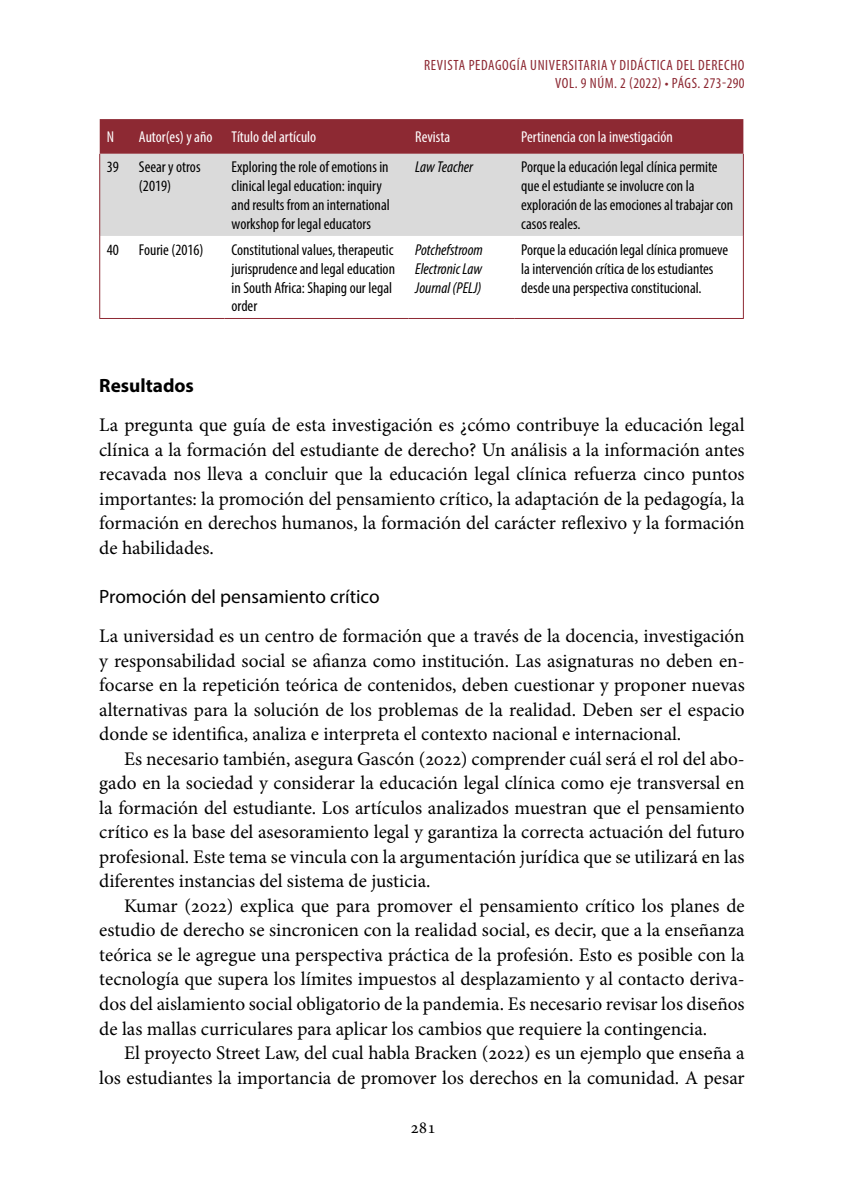
<style>
.page{position:relative;width:844px;height:1191px;background:#fff}
.page>*{position:absolute;margin:0;border:0;box-sizing:border-box;transform-origin:0 0}
.t1{font:19.25px/24.5px "Minion Pro";color:#000;text-align:justify}
.t2{font:19.25px "Myriad Pro";color:#000}
.t3{font:700 19.25px "Myriad Pro";color:#000}
.t4{font:17.5px "Minion Pro";color:#000}
.t5{font:condensed 15.75px/18.9px "Myriad Pro";color:#000}
.t6{font:condensed 15.75px "Myriad Pro";color:#fff}
.t7{font:italic condensed 15.75px/18.9px "Myriad Pro";color:#000;text-align:justify}
.t8{font:condensed 14.88px/17.8px "Myriad Pro";letter-spacing:.045em;color:#8d2933}
</style>
<div class="page">
<div style="left:100px;top:119px;width:643px;height:35px;background:#8d2933"></div>
<div style="left:100px;top:154px;width:642px;height:82px;background:#dadada"></div>
<hr style="left:99px;top:154px;width:1px;height:82px;background:#8d2933">
<hr style="left:742px;top:154px;width:1px;height:82px;background:#8d2933">
<hr style="left:99px;top:236px;width:1px;height:82px;background:#8d2933">
<hr style="left:742px;top:236px;width:1px;height:82px;background:#8d2933">
<hr style="left:99px;top:318px;width:33px;height:1px;background:#8d2933">
<hr style="left:132px;top:318px;width:92px;height:1px;background:#8d2933">
<hr style="left:224px;top:318px;width:184px;height:1px;background:#8d2933">
<hr style="left:408px;top:318px;width:106px;height:1px;background:#8d2933">
<hr style="left:514px;top:318px;width:229px;height:1px;background:#8d2933">
<p class="t8" style="left:555px;top:56px;width:191px;text-indent:-131px">REVISTA PEDAGOGÍA UNIVERSITARIA Y DIDÁCTICA DEL DERECHO vol. 9 Núm . 2 (2022) • págs</p>
<p class="t8" style="left:697px;top:74px;width:49px">. 273-290</p>
<p class="t6" style="left:107px;top:128px;width:9px">N</p>
<p class="t6" style="left:139px;top:128px;width:179px">Autor(es) y año Título del artículo</p>
<p class="t6" style="left:415px;top:128px;width:36px">Revista</p>
<p class="t6" style="left:521px;top:128px;width:153px">Pertinencia con la investigación</p>
<p class="t5" style="left:107px;top:157px;width:14px">39</p>
<p class="t5" style="left:139px;top:157px;width:63px">Seear y otros (2019)</p>
<p class="t5" style="left:231px;top:157px;width:160px">Exploring the role of emotions in clinical legal education: inquiry and results from an international workshop for legal educators</p>
<p class="t7" style="left:415px;top:157px;width:59px">Law Teacher</p>
<p class="t5" style="left:521px;top:157px;width:213px">Porque la educación legal clínica permite que el estudiante se involucre con la exploración de las emociones al trabajar con casos reales.</p>
<p class="t5" style="left:107px;top:240px;width:14px">40</p>
<p class="t5" style="left:139px;top:240px;width:66px">Fourie (2016)</p>
<p class="t5" style="left:231px;top:240px;width:165px">Constitutional values, therapeutic jurisprudence and legal education in South Africa: Shaping our legal order</p>
<p class="t7" style="left:415px;top:240px;width:69px">Potchefstroom Electronic Law Journal (PELJ)</p>
<p class="t5" style="left:521px;top:240px;width:208px">Porque la educación legal clínica promueve la intervención crítica de los estudiantes desde una perspectiva constitucional.</p>
<p class="t3" style="left:99px;top:372px;width:96px">Resultados</p>
<p class="t1" style="left:99px;top:413px;width:646px">La pregunta que guía de esta investigación es ¿cómo contribuye la educación legal clínica a la formación del estudiante de derecho? Un análisis a la información antes recavada nos lleva a concluir que la educación legal clínica refuerza cinco puntos importantes: la promoción del pensamiento crítico, la adaptación de la pedagogía, la formación en derechos humanos, la formación del carácter reflexivo y la formación de habilidades.</p>
<p class="t2" style="left:99px;top:584px;width:282px">Promoción del pensamiento crítico</p>
<p class="t1" style="left:99px;top:624px;width:646px">La universidad es un centro de formación que a través de la docencia, investigación y responsabilidad social se afianza como institución. Las asignaturas no deben en&shy;focarse en la repetición teórica de contenidos, deben cuestionar y proponer nuevas alternativas para la solución de los problemas de la realidad. Deben ser el espacio donde se identifica, analiza e interpreta el contexto nacional e internacional.</p>
<p class="t1" style="left:99px;top:746px;width:646px;text-indent:25px">Es necesario también, asegura Gascón (2022) comprender cuál será el rol del abo&shy;gado en la sociedad y considerar la educación legal clínica como eje transversal en la formación del estudiante. Los artículos analizados muestran que el pensamiento crítico es la base del asesoramiento legal y garantiza la correcta actuación del futuro profesional. Este tema se vincula con la argumentación jurídica que se utilizará en las diferentes instancias del sistema de justicia.</p>
<p class="t1" style="left:99px;top:893px;width:646px;text-indent:25px">Kumar (2022) explica que para promover el pensamiento crítico los planes de estudio de derecho se sincronicen con la realidad social, es decir, que a la enseñanza teórica se le agregue una perspectiva práctica de la profesión. Esto es posible con la tecnología que supera los límites impuestos al desplazamiento y al contacto deriva&shy;dos del aislamiento social obligatorio de la pandemia. Es necesario revisar los diseños de las mallas curriculares para aplicar los cambios que requiere la contingencia.</p>
<p class="t1" style="left:99px;top:1040px;width:646px;text-align:right">El proyecto Street Law, del cual habla Bracken (2022) es un ejemplo que enseña a los estudiantes la importancia de promover los derechos en la comunidad. A pesar</p>
<p class="t4" style="left:410px;top:1115px;width:27px">281</p>
</div>
